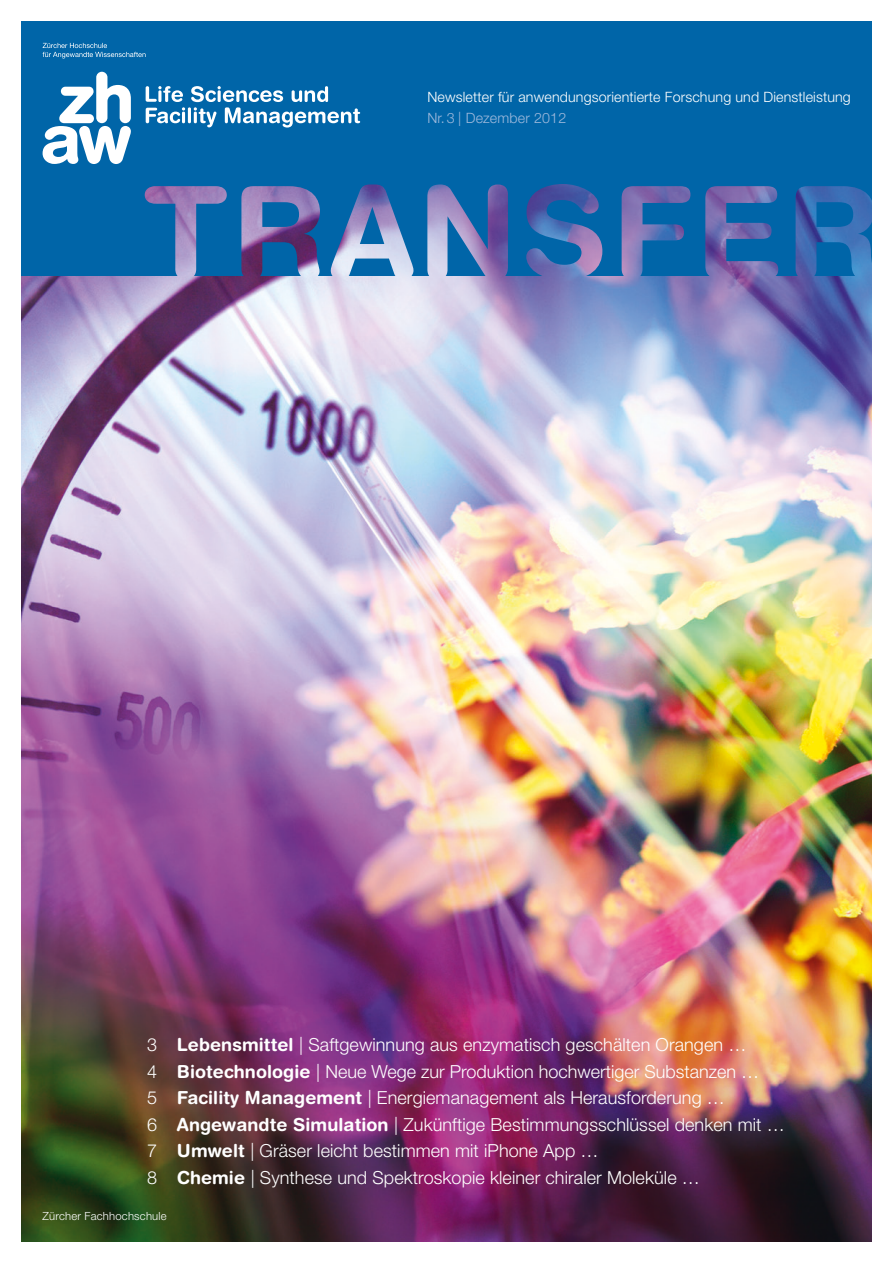
<style>
.page{position:relative;width:893px;height:1263px;background:#fff}
.page>*{position:absolute;margin:0;border:0;box-sizing:border-box;transform-origin:0 0}
.t1{font:300 18px/26.5px "Helvetica Neue LT Std";letter-spacing:.005em;color:#fff}
.t2{font:300 14.25px "Helvetica Neue LT Pro";letter-spacing:.01em;color:#fff}
.t3{font:300 14.25px "Helvetica Neue LT Pro";letter-spacing:.01em;color:#9eb9dc}
.t4{font:300 11.25px "Helvetica Neue LT Std";letter-spacing:.02em;color:#fff}
.s1{font-family:"Helvetica Rounded LT Std";font-weight:700}
</style>
<div class="page">
<img style="left:21px;top:276px;width:851px;height:966px">
<svg style="left:21px;top:21px;width:851px;height:255px;background:#1668aa"></svg>
<svg style="left:816px;top:202px;width:37px;height:25px"></svg>
<svg style="left:43px;top:43px;width:317px;height:121px;background:#2d80b7"></svg>
<p class="t2" style="left:427px;top:88px;width:425px">Newsletter für anwendungsorientierte Forschung und Dienstleistung</p>
<p class="t3" style="left:427px;top:110px;width:140px">Nr. 3 | Dezember 2012</p>
<p class="t1" style="left:147px;top:1031px;width:639px">3 <span class="s1">Lebensmittel</span> | Saftgewinnung aus enzymatisch geschälten Orangen …<br>4 <span class="s1">Biotechnologie</span> | Neue Wege zur Produktion hochwertiger Substanzen …<br>5 <span class="s1">Facility Management</span> | Energiemanagement als Herausforderung …<br>6 <span class="s1">Angewandte Simulation</span> | Zukünftige Bestimmungsschlüssel denken mit … 7 <span class="s1">Umwelt</span> | Gräser leicht bestimmen mit iPhone App …<br>8 <span class="s1">Chemie</span> | Synthese und Spektroskopie kleiner chiraler Moleküle …</p>
<p class="t4" style="left:43px;top:1209px;width:126px">Zürcher Fachhochschule</p>
</div>
